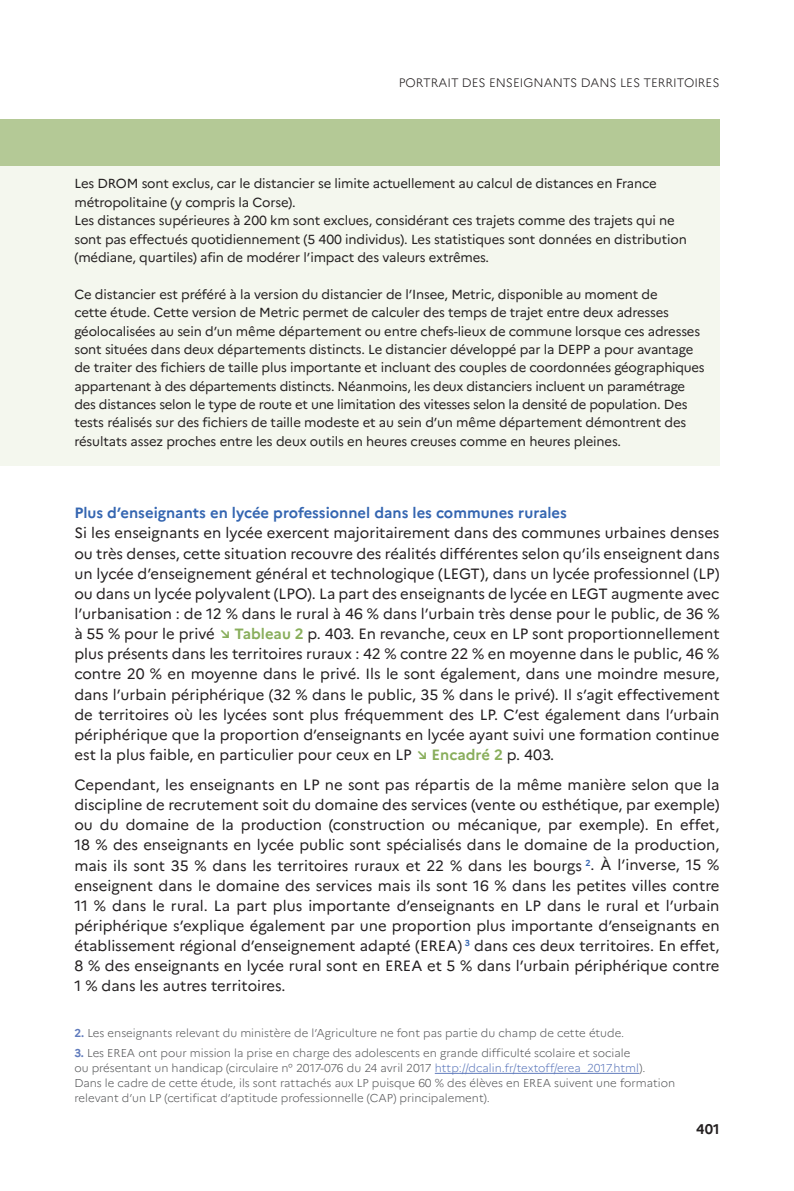
<style>
.page{position:relative;width:794px;height:1191px;background:#fff}
.page>*{position:absolute;margin:0;border:0;box-sizing:border-box;transform-origin:0 0}
.t1{font:14.88px/20.1px "Marianne";color:#231f20;text-align:justify}
.t2{font:700 14.88px "Marianne";color:#3566b1}
.t3{font:700 14px "Marianne";color:#231f20}
.t4{font:13.12px/18.4px "Marianne";letter-spacing:-.01em;color:#231f20}
.t5{font:300 12.25px "Marianne";color:#231f20}
.t6{font:300 11.38px/14.9px "Marianne";color:#57585a}
.s1{font-weight:700;color:#89ae5c}
.s2{font-weight:700;color:#5f7abc}
.s3{color:#5f7abc}
</style>
<div class="page">
<hr style="left:435px;top:1073px;width:204px;height:1px;background:#5f7abc">
<div style="left:0;top:119px;width:719px;height:347px;background:#f4f7ee"></div>
<div style="left:0;top:119px;width:719px;height:47px;background:#b4c996"></div>
<p class="t5" style="left:399px;top:75px;width:322px">PORTRAIT DES ENSEIGNANTS DANS LES TERRITOIRES</p>
<p class="t4" style="left:74px;top:175px;width:614px">Les DROM sont exclus, car le distancier se limite actuellement au calcul de distances en France métropolitaine (y compris la Corse).<br>Les distances supérieures à 200 km sont exclues, considérant ces trajets comme des trajets qui ne sont pas effectués quotidiennement (5 400 individus). Les statistiques sont données en distribution (médiane, quartiles) afin de modérer l’impact des valeurs extrêmes.</p>
<p class="t4" style="left:74px;top:285px;width:632px">Ce distancier est préféré à la version du distancier de l’Insee, Metric, disponible au moment de<br>cette étude. Cette version de Metric permet de calculer des temps de trajet entre deux adresses géolocalisées au sein d’un même département ou entre chefs-lieux de commune lorsque ces adresses sont situées dans deux départements distincts. Le distancier développé par la DEPP a pour avantage de traiter des fichiers de taille plus importante et incluant des couples de coordonnées géographiques appartenant à des départements distincts. Néanmoins, les deux distanciers incluent un paramétrage des distances selon le type de route et une limitation des vitesses selon la densité de population. Des tests réalisés sur des fichiers de taille modeste et au sein d’un même département démontrent des résultats assez proches entre les deux outils en heures creuses comme en heures pleines.</p>
<p class="t2" style="left:74px;top:504px;width:494px">Plus d’enseignants en lycée professionnel dans les communes rurales</p>
<p class="t1" style="left:74px;top:523px;width:646px">Si les enseignants en lycée exercent majoritairement dans des communes urbaines denses ou très denses, cette situation recouvre des réalités différentes selon qu’ils enseignent dans un lycée d’enseignement général et technologique (LEGT), dans un lycée professionnel (LP) ou dans un lycée polyvalent (LPO). La part des enseignants de lycée en LEGT augmente avec l’urbanisation : de 12 % dans le rural à 46 % dans l’urbain très dense pour le public, de 36 % à 55 % pour le privé <span class="s1">↘ Tableau 2</span> p. 403. En revanche, ceux en LP sont proportionnellement plus présents dans les territoires ruraux : 42 % contre 22 % en moyenne dans le public, 46 % contre 20 % en moyenne dans le privé. Ils le sont également, dans une moindre mesure, dans l’urbain périphérique (32 % dans le public, 35 % dans le privé). Il s’agit effectivement de territoires où les lycées sont plus fréquemment des LP. C’est également dans l’urbain périphérique que la proportion d’enseignants en lycée ayant suivi une formation continue est la plus faible, en particulier pour ceux en LP <span class="s1">↘ Encadré 2</span> p. 403.</p>
<p class="t1" style="left:74px;top:774px;width:646px">Cependant, les enseignants en LP ne sont pas répartis de la même manière selon que la discipline de recrutement soit du domaine des services (vente ou esthétique, par exemple) ou du domaine de la production (construction ou mécanique, par exemple). En effet, 18 % des enseignants en lycée public sont spécialisés dans le domaine de la production, mais ils sont 35 % dans les territoires ruraux et 22 % dans les bourgs <sup>2</sup>. À l’inverse, 15 % enseignent dans le domaine des services mais ils sont 16 % dans les petites villes contre 11 % dans le rural. La part plus importante d’enseignants en LP dans le rural et l’urbain périphérique s’explique également par une proportion plus importante d’enseignants en établissement régional d’enseignement adapté (EREA) <sup>3</sup> dans ces deux territoires. En effet, 8 % des enseignants en lycée rural sont en EREA et 5 % dans l’urbain périphérique contre 1 % dans les autres territoires.</p>
<p class="t6" style="left:74px;top:1025px;width:551px"><span class="s2">2.</span> Les enseignants relevant du ministère de l’Agriculture ne font pas partie du champ de cette étude.</p>
<p class="t6" style="left:74px;top:1045px;width:602px"><span class="s2">3.</span> Les EREA ont pour mission la prise en charge des adolescents en grande difficulté scolaire et sociale<br>ou présentant un handicap (circulaire n° 2017-076 du 24 avril 2017 <span class="s3">http://dcalin.fr/textoff/erea_2017.html</span>).<br>Dans le cadre de cette étude, ils sont rattachés aux LP puisque 60 % des élèves en EREA suivent une formation relevant d’un LP (certificat d’aptitude professionnelle (CAP) principalement).</p>
<p class="t3" style="left:696px;top:1120px;width:25px">401</p>
</div>
